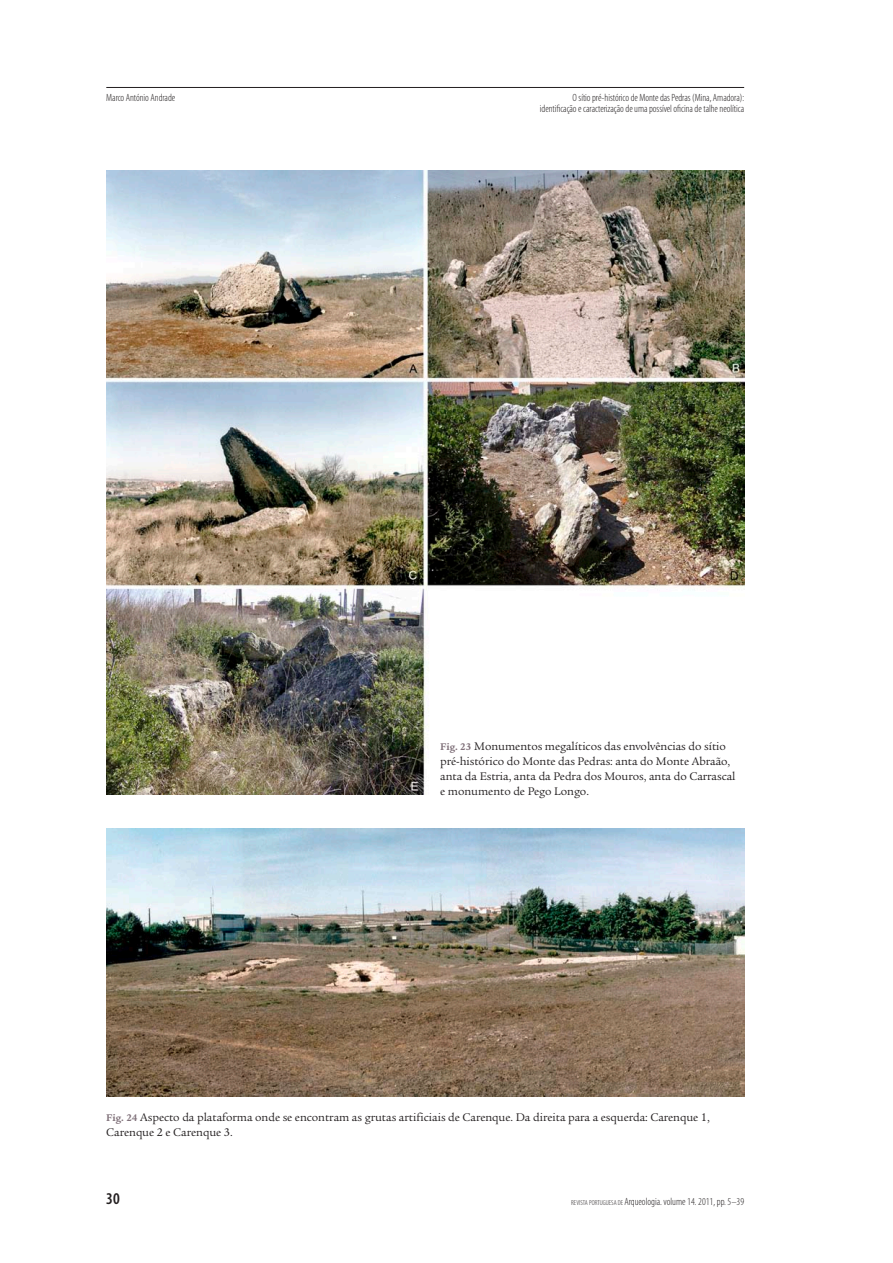
<style>
.page{position:relative;width:893px;height:1263px;background:#fff}
.page>*{position:absolute;margin:0;border:0;box-sizing:border-box;transform-origin:0 0}
.t1{font:600 condensed 16.5px "Myriad Pro";color:#231f20}
.t2{font:12px/15px "Legacy Serif";letter-spacing:-.005em;color:#231f20}
.t3{font:300 condensed 10.5px/10.5px "Myriad Pro";letter-spacing:-.005em;color:#231f20;text-align:right}
.s1{font-weight:700;font-size:10.5px;color:#80717a}
.s2{font-size:7.2px}
</style>
<div class="page">
<hr style="left:106px;top:87px;width:638px;height:1px;background:#231f20">
<img style="left:106px;top:170px;width:638px;height:625px">
<img style="left:106px;top:828px;width:638px;height:268px">
<p class="t3" style="left:106px;top:93px;width:71px">Marco António Andrade</p>
<p class="t3" style="left:540px;top:93px;width:206px">O sítio pré‑histórico de Monte das Pedras (Mina, Amadora): identificação e caracterização de uma possível oficina de talhe neolítica</p>
<p class="t2" style="left:440px;top:738px;width:297px"><span class="s1">Fig. 23</span> Monumentos megalíticos das envolvências do sítio pré‑histórico do Monte das Pedras: anta do Monte Abraão, anta da Estria, anta da Pedra dos Mouros, anta do Carrascal e monumento de Pego Longo.</p>
<p class="t2" style="left:106px;top:1109px;width:605px"><span class="s1">Fig. 24</span> Aspecto da plataforma onde se encontram as grutas artificiais de Carenque. Da direita para a esquerda: Carenque 1,<br>Carenque 2 e Carenque 3.</p>
<h1 class="t1" style="left:106px;top:1188px;width:15px">30</h1>
<p class="t3" style="left:571px;top:1196px;width:174px"><span class="s2">REVISTA PORTUGUESA DE</span> Arqueologia. volume 14. 2011, pp. 5–39</p>
</div>
